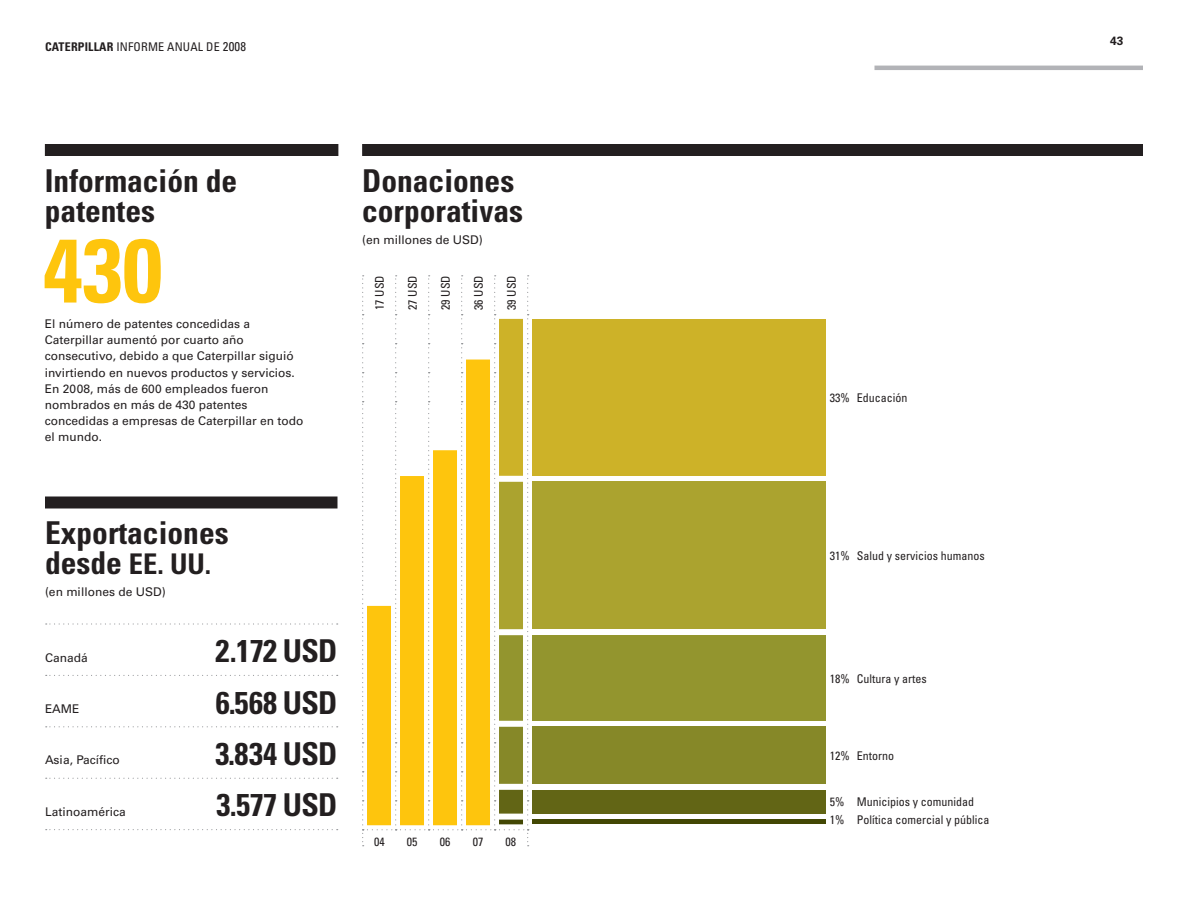
<style>
.page{position:relative;width:1188px;height:918px;background:#fff}
.page>*{position:absolute;margin:0;border:0;box-sizing:border-box;transform-origin:0 0}
.Story_Caption{font:700 condensed 90px "Univers LT";color:#fec50d}
.Story_Caption-2{font:700 condensed 31.5px/30px "Univers LT";color:#231f20}
.Story_Caption-3{font:700 condensed 28.5px "Univers LT";color:#231f20}
.Caption_reg{font:12px/16.2px "Univers LT";color:#231f20}
.Caption_head{font:condensed 12px "Univers LT";color:#231f20}
.Story_Caption-4{font:12px "Univers LT";color:#231f20}
.t1{font:700 12px "Univers LT";color:#231f20}
.s1{font-weight:700}
.s2{font-size:12.75px}
.s3{font-size:31.5px}
</style>
<div class="page">
<div style="left:362px;top:144px;width:781px;height:12px;background:#231f20"></div>
<div style="left:45px;top:496px;width:293px;height:12px;background:#231f20"></div>
<hr style="left:532px;top:820px;width:294px;height:4px;background:#424703">
<div style="left:532px;top:790px;width:294px;height:24px;background:#626515"></div>
<div style="left:532px;top:727px;width:294px;height:57px;background:#868828"></div>
<div style="left:532px;top:635px;width:294px;height:86px;background:#93952e"></div>
<div style="left:532px;top:482px;width:294px;height:147px;background:#aba32f"></div>
<div style="left:532px;top:319px;width:294px;height:157px;background:#cdb228"></div>
<div style="left:45px;top:144px;width:293px;height:12px;background:#231f20"></div>
<svg style="left:362px;top:275px;width:167px;height:571px"></svg>
<svg style="left:46px;top:829px;width:292px;height:1px"></svg>
<svg style="left:46px;top:778px;width:292px;height:1px"></svg>
<svg style="left:46px;top:726px;width:292px;height:1px"></svg>
<svg style="left:46px;top:675px;width:292px;height:1px"></svg>
<svg style="left:46px;top:623px;width:292px;height:2px"></svg>
<hr style="left:874px;top:66px;width:269px;height:4px;background:#b2b3b7">
<p class="Caption_head" style="left:45px;top:39px;width:203px"><span class="s1">CATERPILLAR</span> INFORME ANUAL DE <span class="s2">2008</span></p>
<p class="Story_Caption-2" style="left:45px;top:165px;width:194px">Información de patentes</p>
<p class="Story_Caption" style="left:43px;top:215px;width:121px">430</p>
<p class="Caption_reg" style="left:45px;top:316px;width:260px">El número de patentes concedidas a Caterpillar aumentó por cuarto año consecutivo, debido a que Caterpillar siguió invirtiendo en nuevos productos y servicios.<br>En 2008, más de 600 empleados fueron nombrados en más de 430 patentes concedidas a empresas de Caterpillar en todo el mundo.</p>
<p class="Story_Caption-2" style="left:362px;top:165px;width:162px">Donaciones corporativas</p>
<p class="Caption_reg" style="left:362px;top:231px;width:122px">(en millones de USD)</p>
<p class="Caption_head" style="left:372px;top:310px;width:36px;rotate:-90deg">17 USD</p>
<p class="Caption_head" style="left:405px;top:310px;width:36px;rotate:-90deg">27 USD</p>
<p class="Caption_head" style="left:438px;top:310px;width:36px;rotate:-90deg">29 USD</p>
<p class="Caption_head" style="left:471px;top:310px;width:36px;rotate:-90deg">36 USD</p>
<p class="Caption_head" style="left:504px;top:310px;width:36px;rotate:-90deg">39 USD</p>
<p class="Story_Caption-2" style="left:45px;top:518px;width:185px">Exportaciones</p>
<p class="Story_Caption-3" style="left:45px;top:546px;width:168px"><span class="s3">desde</span> EE. UU.</p>
<p class="Caption_reg" style="left:45px;top:584px;width:122px">(en millones de USD)</p>
<p class="Story_Caption-4" style="left:45px;top:651px;width:44px">Canadá</p>
<p class="Story_Caption-4" style="left:45px;top:702px;width:36px">EAME</p>
<p class="Story_Caption-4" style="left:45px;top:753px;width:76px">Asia, Pacífico</p>
<p class="Story_Caption-4" style="left:45px;top:804px;width:82px">Latinoamérica</p>
<p class="Story_Caption-2" style="left:215px;top:636px;width:124px">2.172 USD</p>
<p class="Story_Caption-2" style="left:216px;top:687px;width:123px">6.568 USD</p>
<p class="Story_Caption-2" style="left:215px;top:739px;width:124px">3.834 USD</p>
<p class="Story_Caption-2" style="left:217px;top:790px;width:122px">3.577 USD</p>
<p class="Caption_head" style="left:374px;top:834px;width:12px">04</p>
<p class="Caption_head" style="left:407px;top:834px;width:12px">05</p>
<p class="Caption_head" style="left:440px;top:834px;width:12px">06</p>
<p class="Caption_head" style="left:473px;top:834px;width:12px">07</p>
<p class="Caption_head" style="left:506px;top:834px;width:12px">08</p>
<p class="t1" style="left:1110px;top:34px;width:15px">43</p>
<p class="Caption_head" style="left:830px;top:390px;width:79px">33% Educación</p>
<p class="Caption_head" style="left:830px;top:548px;width:156px">31% Salud y servicios humanos</p>
<p class="Caption_head" style="left:830px;top:671px;width:98px">18% Cultura y artes</p>
<p class="Caption_head" style="left:830px;top:748px;width:66px">12% Entorno</p>
<p class="Caption_head" style="left:830px;top:794px;width:146px">5% Municipios y comunidad</p>
<p class="Caption_head" style="left:830px;top:812px;width:161px">1% Política comercial y pública</p>
</div>
